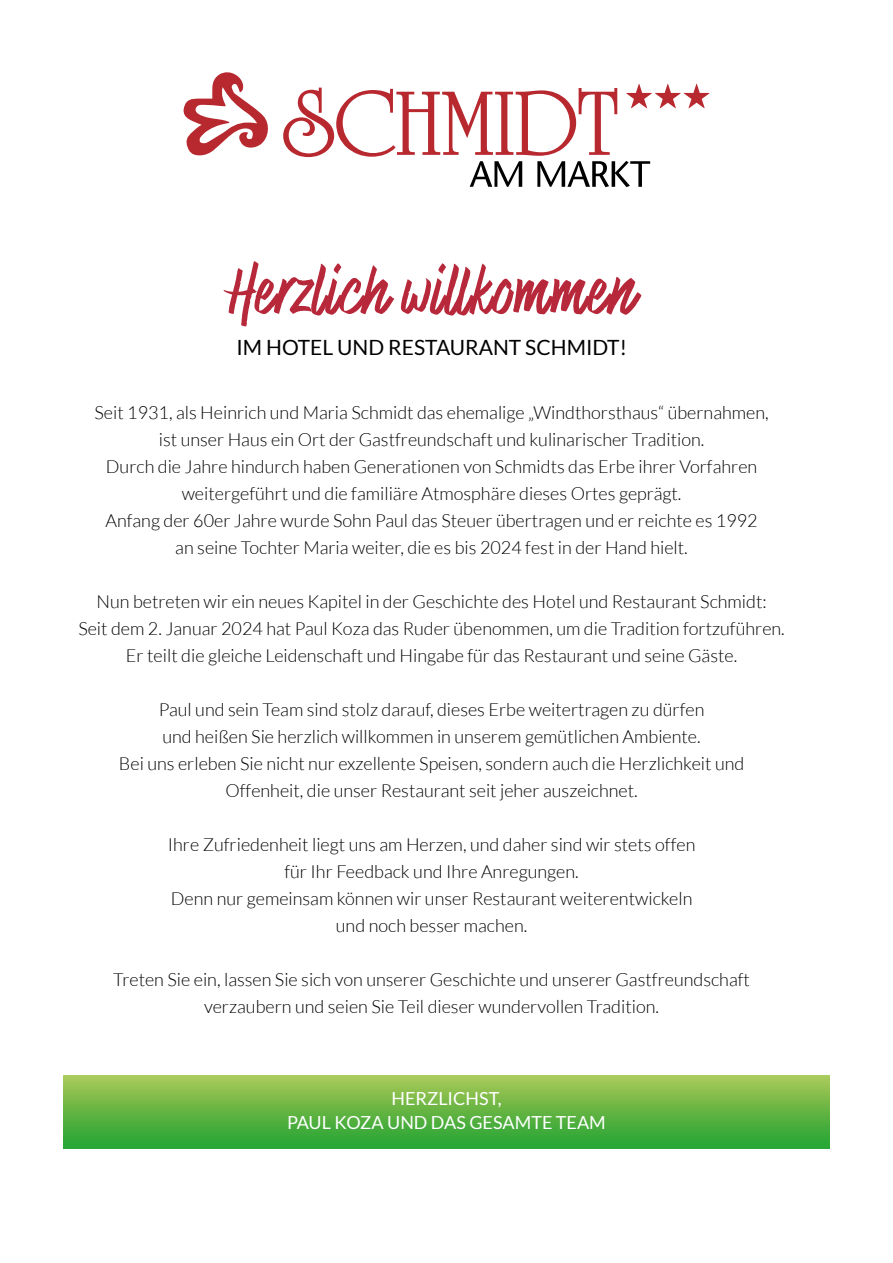
<style>
.page{position:relative;width:893px;height:1263px;background:#fff}
.page>*{position:absolute;margin:0;border:0;box-sizing:border-box;transform-origin:0 0}
.t1{font:61.5px "Highest Praise";letter-spacing:.04em;color:#b8283b}
.t2{font:21px "Lato";color:#000}
.t3{font:300 18px/27px "Lato";color:#000;text-align:center}
.t4{font:18px/24px "Lato";color:#fff;text-align:center}
</style>
<div class="page">
<div style="left:64px;top:1076px;width:765px;height:72px;background:linear-gradient(to bottom,#a9c856,#23a333)"></div>
<svg style="left:184px;top:72px;width:84px;height:83px"></svg>
<svg style="left:283px;top:84px;width:426px;height:103px"></svg>
<h1 class="t1" style="left:229px;top:250px;width:406px">Herzlich willkommen</h1>
<p class="t2" style="left:236px;top:336px;width:392px">IM HOTEL UND RESTAURANT SCHMIDT!</p>
<p class="t3" style="left:95px;top:399px;width:676px">Seit 1931, als Heinrich und Maria Schmidt das ehemalige „Windthorsthaus“ übernahmen, ist unser Haus ein Ort der Gastfreundschaft und kulinarischer Tradition.<br>Durch die Jahre hindurch haben Generationen von Schmidts das Erbe ihrer Vorfahren weitergeführt und die familiäre Atmosphäre dieses Ortes geprägt.<br>Anfang der 60er Jahre wurde Sohn Paul das Steuer übertragen und er reichte es 1992 an seine Tochter Maria weiter, die es bis 2024 fest in der Hand hielt.</p>
<p class="t3" style="left:78px;top:588px;width:708px">Nun betreten wir ein neues Kapitel in der Geschichte des Hotel und Restaurant Schmidt:<br>Seit dem 2. Januar 2024 hat Paul Koza das Ruder übenommen, um die Tradition fortzuführen.<br>Er teilt die gleiche Leidenschaft und Hingabe für das Restaurant und seine Gäste.</p>
<p class="t3" style="left:119px;top:696px;width:627px">Paul und sein Team sind stolz darauf, dieses Erbe weitertragen zu dürfen<br>und heißen Sie herzlich willkommen in unserem gemütlichen Ambiente.<br>Bei uns erleben Sie nicht nur exzellente Speisen, sondern auch die Herzlichkeit und Offenheit, die unser Restaurant seit jeher auszeichnet.</p>
<p class="t3" style="left:168px;top:831px;width:529px">Ihre Zufriedenheit liegt uns am Herzen, und daher sind wir stets offen für Ihr Feedback und Ihre Anregungen.<br>Denn nur gemeinsam können wir unser Restaurant weiterentwickeln und noch besser machen.</p>
<p class="t3" style="left:113px;top:966px;width:638px">Treten Sie ein, lassen Sie sich von unserer Geschichte und unserer Gastfreundschaft verzaubern und seien Sie Teil dieser wundervollen Tradition.</p>
<p class="t4" style="left:287px;top:1086px;width:320px">HERZLICHST,<br>PAUL KOZA UND DAS GESAMTE TEAM</p>
</div>
